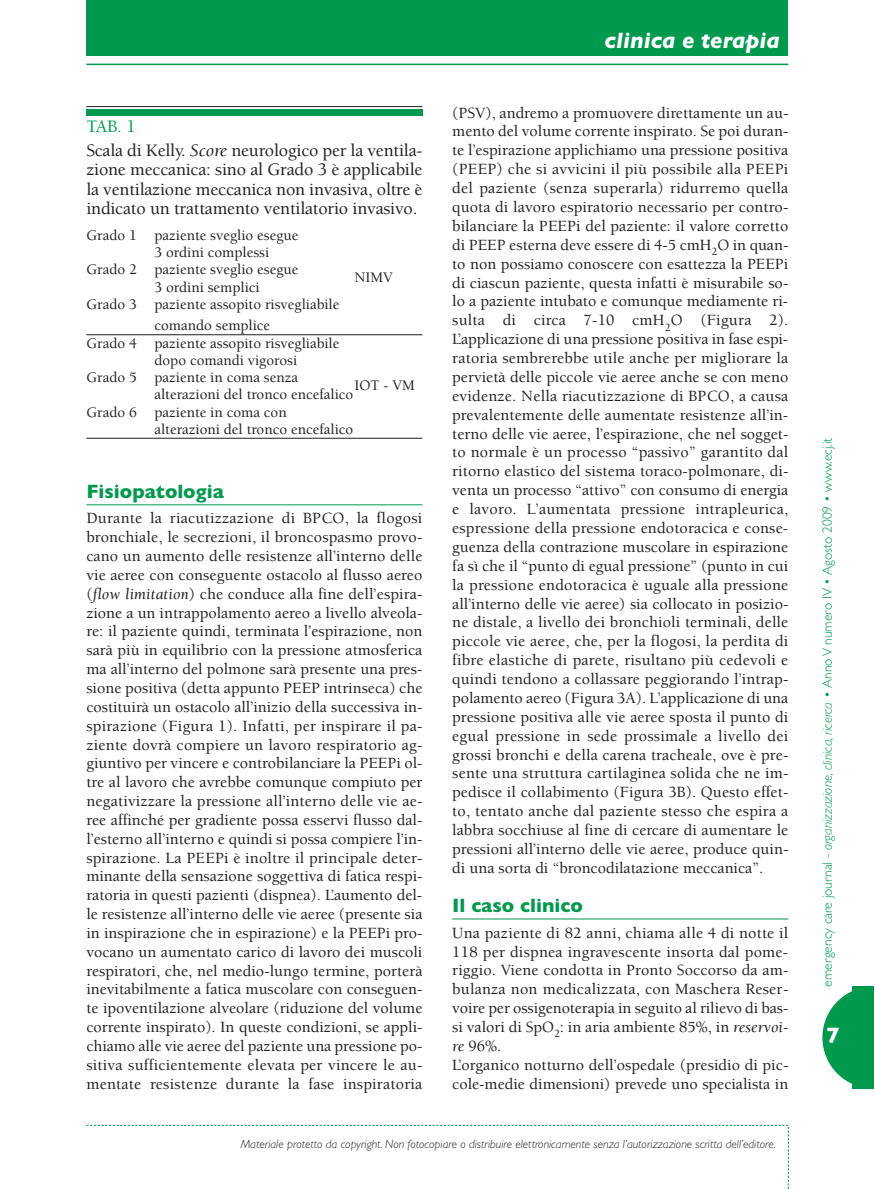
<style>
.page{position:relative;width:875px;height:1189px;background:#fff}
.page>*{position:absolute;margin:0;border:0;box-sizing:border-box;transform-origin:0 0}
.t1{font:italic 700 22.5px "Gill Sans";color:#fff}
.t2{font:700 22.5px "Gill Sans";color:#fff}
.t3{font:700 19.5px "Gill Sans";color:#00994e}
.t4{font:500 18px/19.5px "Berkeley";letter-spacing:-.01em;color:#231f20}
.t5{font:500 16.05px/18.9px "Berkeley";letter-spacing:.005em;color:#231f20;text-align:justify}
.t6{font:500 15px/17.2px "Berkeley";color:#231f20}
.t7{font:300 13.5px "Gill Sans";color:#00994e}
.t8{font:italic 300 12px "Gill Sans";color:#231f20}
.s1{color:#00994e}
.s2{font-weight:400;font-style:italic}
.s3{font-style:italic}
</style>
<div class="page">
<svg style="left:86px;top:1125px;width:703px;height:64px"></svg>
<svg style="left:822px;top:986px;width:51px;height:103px"></svg>
<hr style="left:873px;top:986px;width:1px;height:103px;background:#00994e">
<hr style="left:86px;top:505px;width:336px;height:1px;background:#00994e">
<hr style="left:452px;top:919px;width:336px;height:1px;background:#00994e">
<hr style="left:86px;top:334px;width:336px;height:1px;background:#231f20">
<hr style="left:86px;top:438px;width:336px;height:1px;background:#231f20">
<div style="left:86px;top:109px;width:336px;height:7px;background:#00994e"></div>
<hr style="left:86px;top:106px;width:336px;height:1px;background:#231f20">
<div style="left:86px;top:0;width:702px;height:56px;background:#00994e"></div>
<hr style="left:86px;top:64px;width:702px;height:1px;background:#00994e">
<p class="t4" style="left:86px;top:116px;width:337px;line-height:23.7px"><span class="s1">TAB. 1<br></span>Scala di Kelly. <span class="s2">Score</span> neurologico per la ventila-</p>
<p class="t4" style="left:86px;top:161px;width:337px;text-align:justify">zione meccanica: sino al Grado 3 è applicabile la ventilazione meccanica non invasiva, oltre è indicato un trattamento ventilatorio invasivo.</p>
<p class="t6" style="left:86px;top:228px;width:214px">Grado 1 paziente sveglio esegue</p>
<p class="t6" style="left:154px;top:245px;width:116px">3 ordini complessi</p>
<p class="t6" style="left:86px;top:262px;width:214px">Grado 2 paziente sveglio esegue</p>
<p class="t6" style="left:354px;top:270px;width:40px">NIMV</p>
<p class="t6" style="left:86px;top:280px;width:254px;text-indent:68px">3 ordini semplici<br>Grado 3 paziente assopito risvegliabile</p>
<p class="t6" style="left:154px;top:318px;width:117px">comando semplice</p>
<p class="t6" style="left:86px;top:336px;width:254px">Grado 4 paziente assopito risvegliabile</p>
<p class="t6" style="left:154px;top:353px;width:144px">dopo comandi vigorosi</p>
<p class="t6" style="left:86px;top:370px;width:213px">Grado 5 paziente in coma senza</p>
<p class="t6" style="left:354px;top:378px;width:62px">IOT - VM</p>
<p class="t6" style="left:154px;top:387px;width:200px">alterazioni del tronco encefalico</p>
<p class="t6" style="left:86px;top:405px;width:202px">Grado 6 paziente in coma con</p>
<p class="t6" style="left:154px;top:422px;width:200px">alterazioni del tronco encefalico</p>
<p class="t3" style="left:86px;top:485px;width:139px">Fisiopatologia</p>
<p class="t5" style="left:86px;top:510px;width:337px">Durante la riacutizzazione di BPCO, la flogosi bronchiale, le secrezioni, il broncospasmo provo&shy;cano un aumento delle resistenze all’interno delle vie aeree con conseguente ostacolo al flusso aereo (<span class="s2">flow limitation</span>) che conduce alla fine dell’espira&shy;zione a un intrappolamento aereo a livello alveola&shy;re: il paziente quindi, terminata l’espirazione, non sarà più in equilibrio con la pressione atmosferica ma all’interno del polmone sarà presente una pres&shy;sione positiva (detta appunto PEEP intrinseca) che costituirà un ostacolo all’inizio della successiva in&shy;spirazione (Figura 1). Infatti, per inspirare il pa&shy;ziente dovrà compiere un lavoro respiratorio ag&shy;giuntivo per vincere e controbilanciare la PEEPi ol&shy;tre al lavoro che avrebbe comunque compiuto per negativizzare la pressione all’interno delle vie ae&shy;ree affinché per gradiente possa esservi flusso dal&shy;l’esterno all’interno e quindi si possa compiere l’in&shy;spirazione. La PEEPi è inoltre il principale deter&shy;minante della sensazione soggettiva di fatica respi&shy;ratoria in questi pazienti (dispnea). L’aumento del&shy;le resistenze all’interno delle vie aeree (presente sia in inspirazione che in espirazione) e la PEEPi pro&shy;vocano un aumentato carico di lavoro dei muscoli respiratori, che, nel medio-lungo termine, porterà inevitabilmente a fatica muscolare con conseguen&shy;te ipoventilazione alveolare (riduzione del volume corrente inspirato). In queste condizioni, se appli&shy;chiamo alle vie aeree del paziente una pressione po&shy;sitiva sufficientemente elevata per vincere le au&shy;mentate resistenze durante la fase inspiratoria</p>
<h1 class="t1" style="left:604px;top:33px;width:177px">clinica e terapia</h1>
<p class="t5" style="left:452px;top:105px;width:337px">(PSV), andremo a promuovere direttamente un au&shy;mento del volume corrente inspirato. Se poi duran&shy;te l’espirazione applichiamo una pressione positiva (PEEP) che si avvicini il più possibile alla PEEPi del paziente (senza superarla) ridurremo quella quota di lavoro espiratorio necessario per contro&shy;bilanciare la PEEPi del paziente: il valore corretto di PEEP esterna deve essere di 4-5 cmH<sub>2</sub>O in quan&shy;to non possiamo conoscere con esattezza la PEEPi di ciascun paziente, questa infatti è misurabile so&shy;lo a paziente intubato e comunque mediamente ri&shy;sulta di circa 7-10 cmH<sub>2</sub>O (Figura 2).<br>L’applicazione di una pressione positiva in fase espi&shy;ratoria sembrerebbe utile anche per migliorare la pervietà delle piccole vie aeree anche se con meno evidenze. Nella riacutizzazione di BPCO, a causa prevalentemente delle aumentate resistenze all’in&shy;terno delle vie aeree, l’espirazione, che nel sogget&shy;to normale è un processo “passivo” garantito dal ritorno elastico del sistema toraco-polmonare, di&shy;venta un processo “attivo” con consumo di energia e lavoro. L’aumentata pressione intrapleurica, espressione della pressione endotoracica e conse&shy;guenza della contrazione muscolare in espirazione fa sì che il “punto di egual pressione” (punto in cui la pressione endotoracica è uguale alla pressione all’interno delle vie aeree) sia collocato in posizio&shy;ne distale, a livello dei bronchioli terminali, delle piccole vie aeree, che, per la flogosi, la perdita di fibre elastiche di parete, risultano più cedevoli e quindi tendono a collassare peggiorando l’intrap&shy;polamento aereo (Figura 3A). L’applicazione di una pressione positiva alle vie aeree sposta il punto di egual pressione in sede prossimale a livello dei grossi bronchi e della carena tracheale, ove è pre&shy;sente una struttura cartilaginea solida che ne im&shy;pedisce il collabimento (Figura 3B). Questo effet&shy;to, tentato anche dal paziente stesso che espira a labbra socchiuse al fine di cercare di aumentare le pressioni all’interno delle vie aeree, produce quin&shy;di una sorta di “broncodilatazione meccanica”.</p>
<p class="t3" style="left:452px;top:899px;width:132px">Il caso clinico</p>
<p class="t5" style="left:452px;top:925px;width:337px;text-align:left">Una paziente di 82 anni, chiama alle 4 di notte il 118 per dispnea ingravescente insorta dal pome&shy;riggio. Viene condotta in Pronto Soccorso da am&shy;bulanza non medicalizzata, con Maschera Reser - voire per ossigenoterapia in seguito al rilievo di bas&shy;si valori di SpO<sub>2</sub>: in aria ambiente 85%, in <span class="s2">reservoi&shy;re</span> 96%.<br>L’organico notturno dell’ospedale (presidio di pic&shy;cole-medie dimensioni) prevede uno specialista in</p>
<p class="t8" style="left:241px;top:1140px;width:536px">Materiale protetto da copyright. Non fotocopiare o distribuire elettronicamente senza l’autorizzazione scritta dell’editore.</p>
<p class="t7" style="left:822px;top:986px;width:551px;rotate:-90deg">emergency care journal - <span class="s3">organizzazione, clinica, ricerca •</span> Anno V numero IV • Agosto 2009 • www.ecj.it</p>
<h1 class="t2" style="left:826px;top:1027px;width:15px">7</h1>
</div>
